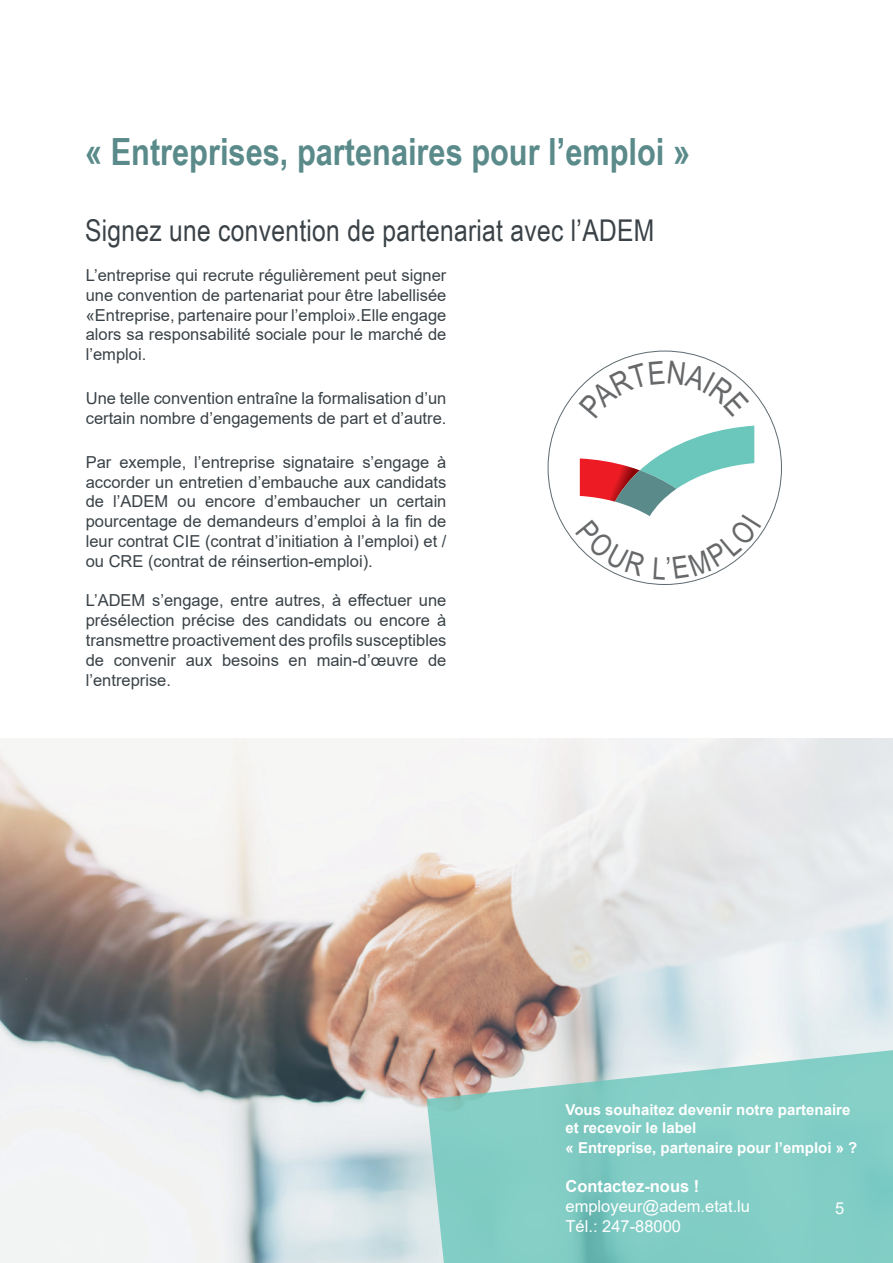
<style>
.page{position:relative;width:893px;height:1263px;background:#fff}
.page>*{position:absolute;margin:0;border:0;box-sizing:border-box;transform-origin:0 0}
.t1{font:700 37.5px "Arial Narrow";color:#5a8a8a}
.t2{font:30px "Arial Narrow";letter-spacing:.01em;color:#3a4247}
.t3{font:16.5px/19.8px "Arial";color:#3a4247;text-align:justify}
.t4{font:16.5px "Arial";color:#fff}
.t5{font:700 16.5px "Arial";color:#fff}
.t6{font:700 15px/18px "Arial";color:#fff}
</style>
<div class="page">
<img style="left:0;top:739px;width:893px;height:524px">
<svg style="left:427px;top:1040px;width:466px;height:223px;background:#8fccc5"></svg>
<svg style="left:579px;top:361px;width:170px;height:28px"></svg>
<svg style="left:575px;top:426px;width:186px;height:153px"></svg>
<p class="t1" style="left:85px;top:123px;width:607px">« Entreprises, partenaires pour l’emploi »</p>
<p class="t2" style="left:85px;top:209px;width:571px">Signez une convention de partenariat avec l’ADEM</p>
<p class="t3" style="left:86px;top:265px;width:362px">L’entreprise qui recrute régulièrement peut signer une convention de partenariat pour être labellisée «Entreprise, partenaire pour l’emploi».Elle engage alors sa responsabilité sociale pour le marché de l’emploi.</p>
<p class="t3" style="left:86px;top:388px;width:362px">Une telle convention entraîne la formalisation d’un certain nombre d’engagements de part et d’autre.</p>
<p class="t3" style="left:86px;top:452px;width:362px">Par exemple, l’entreprise signataire s’engage à accorder un entretien d’embauche aux candidats de l’ADEM ou encore d’embaucher un certain pourcentage de demandeurs d’emploi à la fin de leur contrat CIE (contrat d’initiation à l’emploi) et / ou CRE (contrat de réinsertion-emploi).</p>
<p class="t3" style="left:86px;top:591px;width:362px">L’ADEM s’engage, entre autres, à effectuer une présélection précise des candidats ou encore à transmettre proactivement des profils susceptibles de convenir aux besoins en main-d’œuvre de l’entreprise.</p>
<p class="t6" style="left:566px;top:1101px;width:286px">Vous souhaitez devenir notre partenaire et recevoir le label</p>
<p class="t6" style="left:566px;top:1139px;width:293px">« Entreprise, partenaire pour l’emploi » ?</p>
<p class="t5" style="left:566px;top:1175px;width:135px">Contactez-nous !</p>
<p class="t4" style="left:566px;top:1195px;width:186px">employeur@adem.etat.lu</p>
<p class="t4" style="left:566px;top:1215px;width:117px">Tél.: 247-88000</p>
<p class="t4" style="left:835px;top:1196px;width:11px">5</p>
</div>
